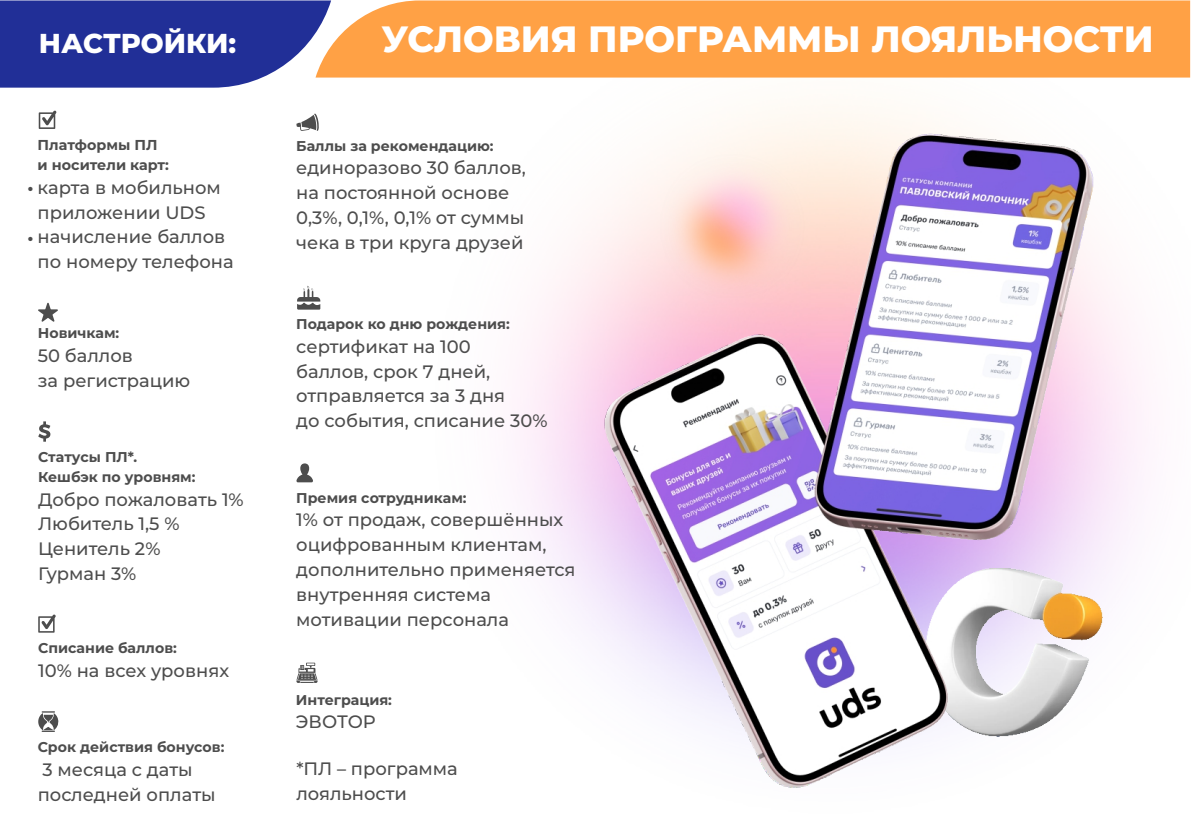
<style>
.page{position:relative;width:1191px;height:840px;background:#fff}
.page>*{position:absolute;margin:0;border:0;box-sizing:border-box;transform-origin:0 0}
.t1{font:800 36.4px "Montserrat";color:#fff}
.t2{font:800 27.2px "Montserrat";color:#fff}
.t3{font:500 18px/24.8px "Montserrat";color:#4d4d4d}
.t4{font:700 14.4px/19.8px "Montserrat";color:#4d4d4d}
.t5{font:700 14.2px/19.6px "Montserrat";color:#4d4d4d}
.s1{font-family:"Arial";font-weight:400;font-size:17.2px}
</style>
<div class="page">
<svg style="left:0;top:0;width:331px;height:88px;background:#313e9e"></svg>
<svg style="left:315px;top:0;width:875px;height:77px;background:#fda551"></svg>
<svg style="left:38px;top:614px;width:18px;height:18px"></svg>
<svg style="left:38px;top:421px;width:12px;height:20px"></svg>
<svg style="left:38px;top:302px;width:20px;height:20px"></svg>
<svg style="left:296px;top:113px;width:23px;height:18px"></svg>
<svg style="left:38px;top:711px;width:21px;height:20px"></svg>
<svg style="left:297px;top:285px;width:23px;height:24px"></svg>
<svg style="left:39px;top:110px;width:18px;height:19px"></svg>
<svg style="left:296px;top:463px;width:17px;height:19px"></svg>
<svg style="left:296px;top:662px;width:21px;height:20px"></svg>
<img style="left:568px;top:24px;width:571px;height:764px">
<h2 class="t2" style="left:39px;top:27px;width:199px">НАСТРОЙКИ:</h2>
<h1 class="t1" style="left:381px;top:16px;width:774px">УСЛОВИЯ ПРОГРАММЫ ЛОЯЛЬНОСТИ</h1>
<p class="t4" style="left:38px;top:135px;width:133px">Платформы ПЛ и носители карт:</p>
<p class="t3" style="left:27px;top:175px;width:195px;text-align:center"><span class="s1">•</span> карта в мобильном приложении UDS</p>
<p class="t3" style="left:27px;top:224px;width:208px;text-align:center"><span class="s1">•</span> начисление баллов по номеру телефона</p>
<p class="t5" style="left:38px;top:323px;width:83px">Новичкам:</p>
<p class="t3" style="left:38px;top:343px;width:154px">50 баллов<br>за регистрацию</p>
<p class="t5" style="left:38px;top:447px;width:159px">Статусы ПЛ*.<br>Кешбэк по уровням:</p>
<p class="t3" style="left:38px;top:486px;width:207px">Добро пожаловать 1%<br>Любитель 1,5 %<br>Ценитель 2%<br>Гурман 3%</p>
<p class="t5" style="left:38px;top:637px;width:140px">Списание баллов:</p>
<p class="t3" style="left:38px;top:657px;width:192px">10% на всех уровнях</p>
<p class="t5" style="left:38px;top:736px;width:188px">Срок действия бонусов:</p>
<p class="t3" style="left:38px;top:756px;width:179px">3 месяца с даты последней оплаты</p>
<p class="t5" style="left:296px;top:135px;width:199px">Баллы за рекомендацию:</p>
<p class="t3" style="left:296px;top:155px;width:231px">единоразово 30 баллов, на постоянной основе<br>0,3%, 0,1%, 0,1% от суммы чека в три круга друзей</p>
<p class="t5" style="left:296px;top:314px;width:215px">Подарок ко дню рождения:</p>
<p class="t3" style="left:296px;top:334px;width:253px">сертификат на 100<br>баллов, срок 7 дней, отправляется за 3 дня<br>до события, списание 30%</p>
<p class="t5" style="left:296px;top:487px;width:172px">Премия сотрудникам:</p>
<p class="t3" style="left:296px;top:507px;width:281px">1% от продаж, совершённых оцифрованным клиентам, дополнительно применяется внутренняя система мотивации персонала</p>
<p class="t5" style="left:296px;top:689px;width:98px">Интеграция:</p>
<p class="t3" style="left:296px;top:709px;width:81px">ЭВОТОР</p>
<p class="t3" style="left:296px;top:756px;width:163px">*ПЛ – программа лояльности</p>
</div>
